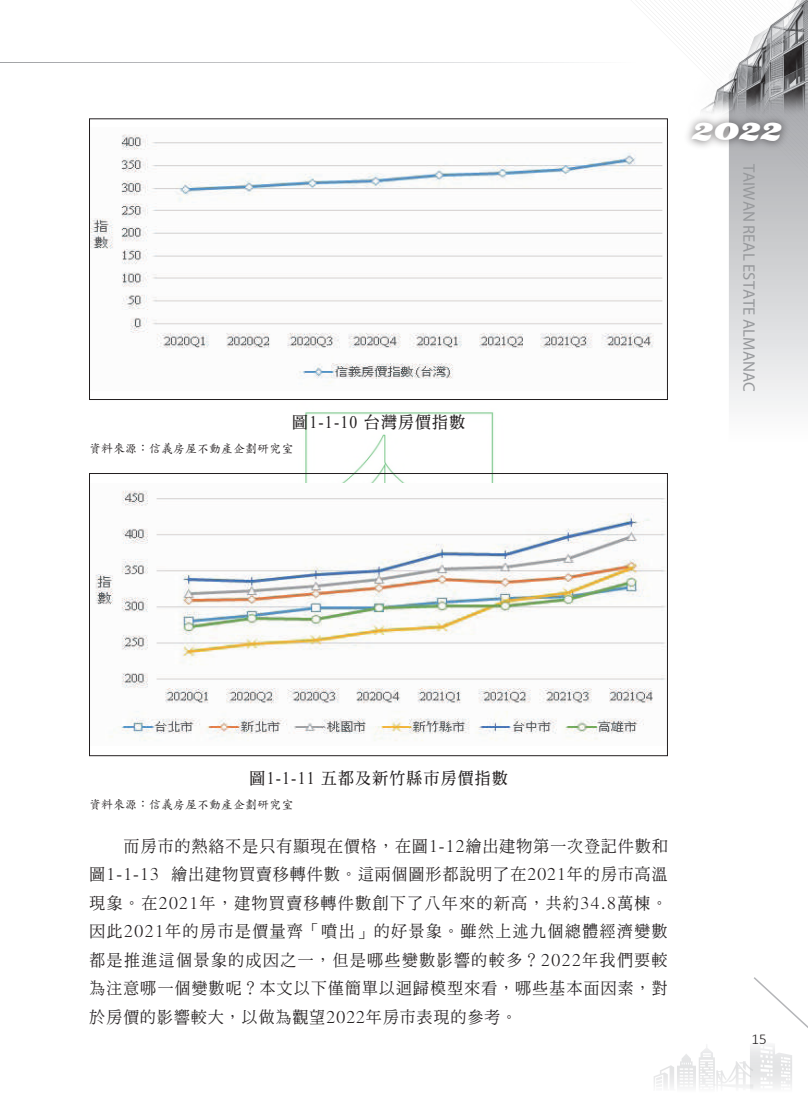
<style>
.page{position:relative;width:808px;height:1106px;background:#fff}
.page>*{position:absolute;margin:0;border:0;box-sizing:border-box;transform-origin:0 0}
.t1{font:42px "Creampuff";color:#fff}
.t2{font:16.65px "Myriad Pro";color:#97999c}
.t3{font:16.5px/28.5px "DF Ming Md HKP BF";letter-spacing:.08em;color:#231f20;text-align:justify;scale:.95 1}
.t4{font:16.5px "DF Ming Bd HKP BF";letter-spacing:.09em;color:#231f20;scale:.95 1}
.t5{font:300 15px "Calibri";color:#231f20}
.t6{font:12px "DF Kai Shu Md HKP BF";color:#231f20}
</style>
<div class="page">
<img style="left:305px;top:412px;width:189px;height:71px">
<svg style="left:654px;top:977px;width:154px;height:112px"></svg>
<svg style="left:642px;top:0;width:166px;height:408px"></svg>
<img style="left:95px;top:490px;width:571px;height:251px">
<div style="left:89px;top:473px;width:579px;height:283px;border:1px solid #231f20"></div>
<img style="left:91px;top:128px;width:575px;height:262px">
<div style="left:89px;top:118px;width:579px;height:282px;border:1px solid #231f20"></div>
<p class="t4" style="left:292px;top:414px;width:183px">圖1-1-10 台灣房價指數</p>
<p class="t6" style="left:89px;top:442px;width:206px">資料來源：信義房屋不動產企劃研究室</p>
<h1 class="t1" style="left:690px;top:105px;width:94px">2022</h1>
<p class="t2" style="left:759px;top:164px;width:229px;rotate:90deg">TAIWAN REAL ESTATE ALMANAC</p>
<p class="t4" style="left:250px;top:770px;width:273px">圖1-1-11 五都及新竹縣市房價指數</p>
<p class="t6" style="left:89px;top:798px;width:206px">資料來源：信義房屋不動產企劃研究室</p>
<p class="t3" style="left:89px;top:832px;width:610px;text-indent:34px">而房市的熱絡不是只有顯現在價格，在圖1-12繪出建物第一次登記件數和圖1-1-13 繪出建物買賣移轉件數。這兩個圖形都說明了在2021年的房市高溫現象。在2021年，建物買賣移轉件數創下了八年來的新高，共約34.8萬棟。因此2021年的房市是價量齊「噴出」的好景象。雖然上述九個總體經濟變數都是推進這個景象的成因之一，但是哪些變數影響的較多？2022年我們要較為注意哪一個變數呢？本文以下僅簡單以迴歸模型來看，哪些基本面因素，對於房價的影響較大，以做為觀望2022年房市表現的參考。</p>
<p class="t5" style="left:751px;top:1030px;width:17px">15</p>
</div>
